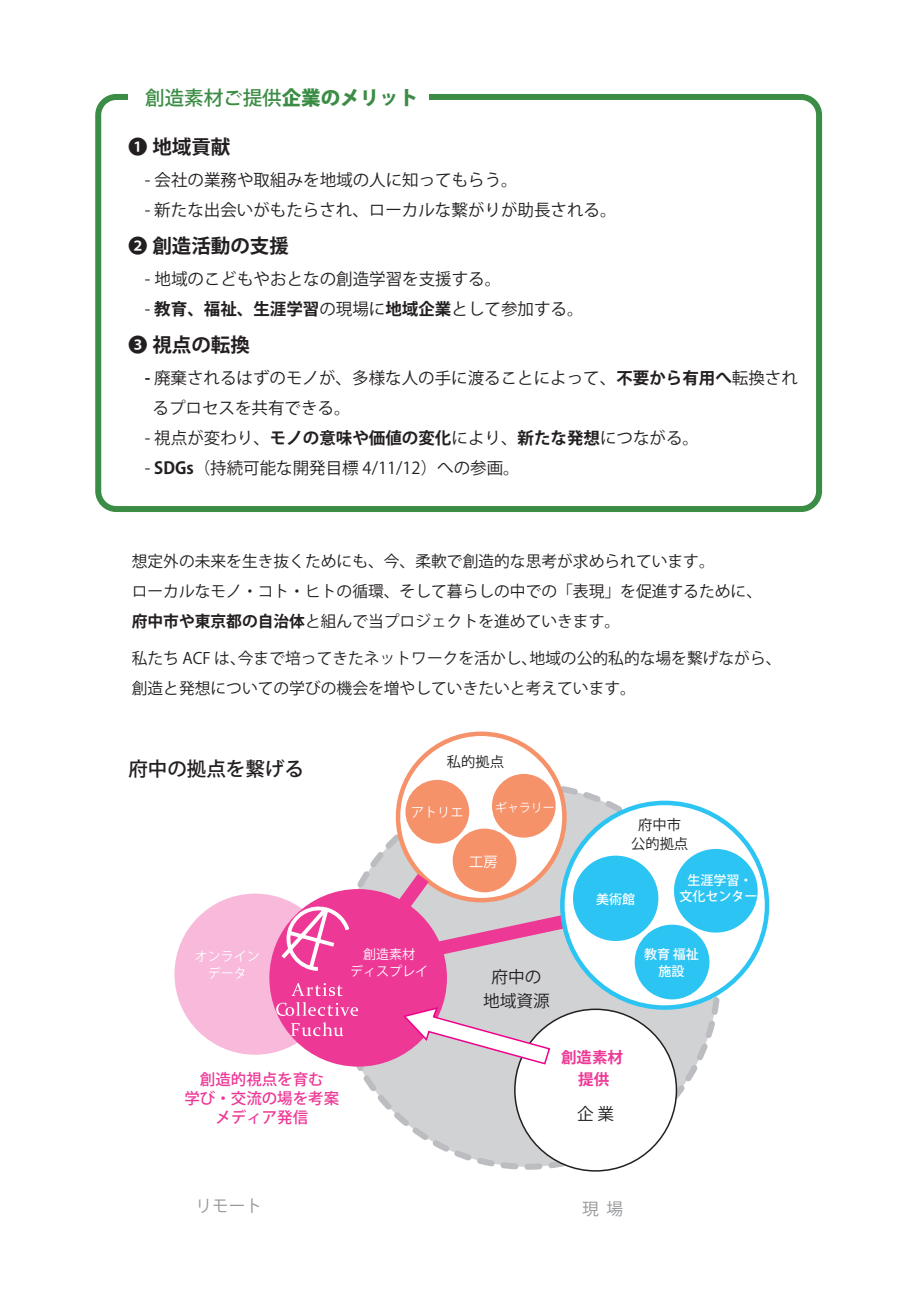
<style>
.page{position:relative;width:919px;height:1289px;background:#fff}
.page>*{position:absolute;margin:0;border:0;box-sizing:border-box;transform-origin:0 0}
.t1{font:700 19.5px "Koz Go Pr 6 N";color:#231f20}
.t2{font:500 19.5px "Koz Go Pr 6 N";color:#3b8c45}
.t3{font:500 19.5px "Koz Go Pr 6 N";color:#231f20}
.t4{font:16.65px/23.9px "Koz Go Pr 6 N";color:#231f20;text-align:center}
.t5{font:16.65px "Koz Go Pr 6 N";color:#939598}
.t6{font:16.5px/30px "Koz Go Pr 6 N";color:#231f20}
.t7{font:15.75px/30px "Koz Go Pr 6 N";color:#231f20}
.t8{font:500 15.45px/19px "Koz Go Pr 6 N";color:#ed3896;text-align:center}
.t9{font:700 15.45px/21.5px "Koz Go Pr 6 N";color:#ed3896;text-align:center}
.t10{font:14.25px/19.5px "Koz Go Pr 6 N";color:#231f20;text-align:center}
.t11{font:14.25px "Koz Go Pr 6 N";color:#fff}
.t12{font:13.05px/17px "Koz Go Pr 6 N";color:#fff;text-align:center}
.t13{font:500 13.05px/16.8px "Koz Go Pr 6 N";color:#fff;text-align:center}
.t14{font:11.85px "Koz Go Pr 6 N";color:#fff}
.s1{font-weight:800}
.s2{font-weight:400}
.s3{font-weight:700}
</style>
<div class="page">
<div style="left:174px;top:893px;width:161px;height:161px;background:#f8b9da;border-radius:50%"></div>
<div style="left:337px;top:785px;width:381px;height:381px;background:#d1d2d4;border-radius:50%"></div>
<div style="left:562px;top:803px;width:205px;height:204px;background:#fff;border-radius:50%"></div>
<div style="left:398px;top:733px;width:166px;height:167px;background:#fff;border-radius:50%"></div>
<div style="left:396px;top:731px;width:170px;height:171px;border:4px solid #f6926a;border-radius:50%"></div>
<div style="left:515px;top:1009px;width:161px;height:161px;background:#fff;border-radius:50%"></div>
<div style="left:573px;top:855px;width:85px;height:86px;background:#2bc4f3;border-radius:50%"></div>
<div style="left:674px;top:849px;width:83px;height:83px;background:#2bc4f3;border-radius:50%"></div>
<div style="left:634px;top:924px;width:75px;height:75px;background:#2bc4f3;border-radius:50%"></div>
<div style="left:405px;top:779px;width:64px;height:64px;background:#f6926a;border-radius:50%"></div>
<div style="left:492px;top:774px;width:63px;height:63px;background:#f6926a;border-radius:50%"></div>
<div style="left:452px;top:828px;width:64px;height:64px;background:#f6926a;border-radius:50%"></div>
<div style="left:269px;top:889px;width:178px;height:177px;background:#ed3896;border-radius:50%"></div>
<svg style="left:401px;top:1005px;width:150px;height:60px"></svg>
<svg style="left:384px;top:859px;width:208px;height:106px"></svg>
<svg style="left:291px;top:1022px;width:52px;height:14px"></svg>
<svg style="left:291px;top:983px;width:51px;height:13px"></svg>
<svg style="left:276px;top:1002px;width:82px;height:14px"></svg>
<svg style="left:282px;top:903px;width:67px;height:67px"></svg>
<div style="left:95px;top:94px;width:727px;height:418px;border:6px solid #3b8c45;border-radius:18px"></div>
<div style="left:129px;top:75px;width:300px;height:44px;background:#fff"></div>
<p class="t2" style="left:145px;top:87px;width:275px">創造素材ご提供<span class="s1">企業のメリット</span></p>
<p class="t1" style="left:128px;top:136px;width:104px"><span class="s2">❶</span> 地域貢献</p>
<p class="t6" style="left:128px;top:165px;width:489px;text-indent:16px">- 会社の業務や取組みを地域の人に知ってもらう。<br>　- 新たな出会いがもたらされ、ローカルな繋がりが助長される。</p>
<p class="t1" style="left:128px;top:235px;width:162px"><span class="s2">❷</span> 創造活動の支援</p>
<p class="t6" style="left:128px;top:264px;width:456px;text-indent:16px">- 地域のこどもやおとなの創造学習を支援する。<br>　- <span class="s3">教育、福祉、生涯学習</span>の現場に<span class="s3">地域企業</span>として参加する。</p>
<p class="t1" style="left:128px;top:334px;width:123px"><span class="s2">❸</span> 視点の転換</p>
<p class="t6" style="left:128px;top:363px;width:671px"><span class="s3">　-</span> 廃棄されるはずのモノが、多様な人の手に渡ることによって、<span class="s3">不要から有用へ</span>転換され　 るプロセスを共有できる。<br>　- 視点が変わり、<span class="s3">モノの意味や価値の変化</span>により、<span class="s3">新たな発想</span>につながる。<br>　- <span class="s3">SDGs</span>（持続可能な開発目標 4/11/12）への参画。</p>
<p class="t7" style="left:132px;top:546px;width:631px">想定外の未来を生き抜くためにも、今、柔軟で創造的な思考が求められています。<br>ローカルなモノ・コト・ヒトの循環、そして暮らしの中での「表現」を促進するために、<span class="s3">府中市や東京都の自治体</span>と組んで当プロジェクトを進めていきます。</p>
<p class="t7" style="left:132px;top:644px;width:651px">私たち ACF は、今まで培ってきたネットワークを活かし、地域の公的私的な場を繋げながら、創造と発想についての学びの機会を増やしていきたいと考えています。</p>
<p class="t3" style="left:128px;top:757px;width:177px">府中の拠点を繋げる</p>
<p class="t10" style="left:447px;top:752px;width:59px">私的拠点</p>
<p class="t12" style="left:411px;top:804px;width:54px">アトリエ</p>
<p class="t14" style="left:495px;top:800px;width:61px">ギャラリー</p>
<p class="t11" style="left:469px;top:853px;width:30px">工房</p>
<p class="t10" style="left:631px;top:815px;width:59px">府中市公的拠点</p>
<p class="t13" style="left:596px;top:891px;width:40px">美術館</p>
<p class="t13" style="left:679px;top:871px;width:79px">生涯学習・文化センター</p>
<p class="t12" style="left:195px;top:948px;width:66px">オンラインデータ</p>
<p class="t12" style="left:350px;top:946px;width:79px">創造素材<br>ディスプレイ</p>
<p class="t8" style="left:184px;top:1070px;width:156px">創造的視点を育む<br>学び・交流の場を考案メディア発信</p>
<p class="t4" style="left:483px;top:965px;width:68px">府中の地域資源</p>
<p class="t9" style="left:561px;top:1046px;width:63px">創造素材提供</p>
<p class="t4" style="left:577px;top:1102px;width:39px">企 業</p>
<p class="t13" style="left:644px;top:946px;width:56px">教育 福祉施設</p>
<p class="t5" style="left:196px;top:1196px;width:68px">リモート</p>
<p class="t5" style="left:582px;top:1199px;width:43px">現 場</p>
</div>
